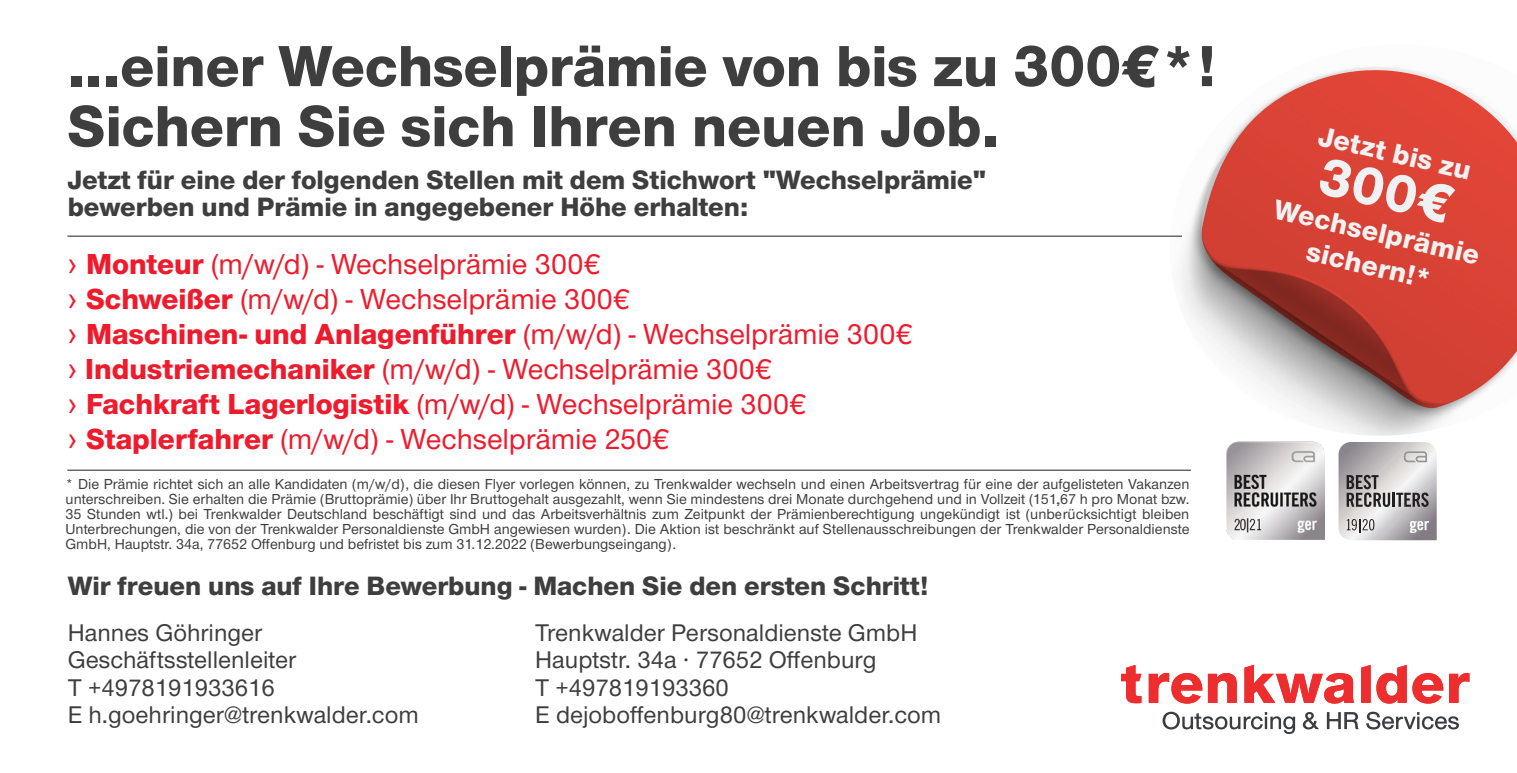
<style>
.page{position:relative;width:1517px;height:773px;background:#fff}
.page>*{position:absolute;margin:0;border:0;box-sizing:border-box;transform-origin:0 0}
.HL_FT{font:60px "Nimbus San Nov Hea";color:#3e3e3f}
.t1{font:55px "Nimbus San Nov Hea";color:#f0f1f2}
.t2{font:500 30px "Nimbus San Nov";color:#ee1b2d}
.t3{font:30px "Nimbus San Nov Hea";color:#ee1b2d}
.t4{font:28.75px "Nimbus San Nov Hea";color:#f0f1f2}
.HL_FT-2{font:27.5px "Nimbus San Nov Hea";color:#3e3e3f}
.t5{font:500 25px "Nimbus San Nov";color:#3e3e3f}
.HL_FT-3{font:500 15px/15px "Nimbus San Nov";color:#3e3e3f;text-align:justify}
.s1{font-family:"Arial";font-weight:400}
.s2{font-family:"Nimbus San Nov Hea";font-weight:400}
.s3{font-family:"Arial"}
.s4{font-family:"Nimbus San Nov";font-weight:500}
</style>
<div class="page">
<svg style="left:1121px;top:664px;width:348px;height:39px"></svg>
<svg style="left:1162px;top:711px;width:133px;height:23px"></svg>
<svg style="left:1302px;top:712px;width:17px;height:17px"></svg>
<svg style="left:1326px;top:712px;width:32px;height:17px"></svg>
<svg style="left:1366px;top:711px;width:93px;height:18px"></svg>
<img style="left:1226px;top:453px;width:98px;height:86px">
<svg style="left:1338px;top:453px;width:98px;height:87px;background:#b6b3b5"></svg>
<img style="left:1153px;top:67px;width:364px;height:386px">
<hr style="left:67px;top:236px;width:1115px;height:1px;background:#231f20">
<hr style="left:67px;top:469px;width:1124px;height:1px;background:#231f20">
<p class="HL_FT" style="left:68px;top:24px;width:1150px">...einer Wechselprämie von bis zu 300€*!</p>
<p class="HL_FT" style="left:68px;top:84px;width:932px">Sichern Sie sich Ihren neuen Job.</p>
<p class="HL_FT-2" style="left:68px;top:160px;width:920px">Jetzt für eine der folgenden Stellen mit dem Stichwort "Wechselprämie"</p>
<p class="HL_FT-2" style="left:68px;top:188px;width:682px">bewerben und Prämie in angegebener Höhe erhalten:</p>
<p class="t2" style="left:68px;top:246px;width:534px"><span class="s1">›</span> <span class="s2">Monteur</span> (m/w/d) - Wechselprämie 300€</p>
<p class="t2" style="left:68px;top:281px;width:563px"><span class="s1">›</span> <span class="s2">Schweißer</span> (m/w/d) - Wechselprämie 300€</p>
<p class="t3" style="left:68px;top:312px;width:846px"><span class="s3">›</span> Maschinen- und Anlagenführer <span class="s4">(m/w/d) - Wechselprämie 300€</span></p>
<p class="t2" style="left:68px;top:351px;width:706px"><span class="s1">›</span> <span class="s2">Industriemechaniker</span> (m/w/d) - Wechselprämie 300€</p>
<p class="t2" style="left:68px;top:386px;width:740px"><span class="s1">›</span> <span class="s2">Fachkraft Lagerlogistik</span> (m/w/d) - Wechselprämie 300€</p>
<p class="t2" style="left:68px;top:421px;width:603px"><span class="s1">›</span> <span class="s2">Staplerfahrer</span> (m/w/d) - Wechselprämie 250€</p>
<p class="HL_FT-3" style="left:66px;top:476px;width:1125px">* Die Prämie richtet sich an alle Kandidaten (m/w/d), die diesen Flyer vorlegen können, zu Trenkwalder wechseln und einen Arbeitsvertrag für eine der aufgelisteten Vakanzen unterschreiben. Sie erhalten die Prämie (Bruttoprämie) über Ihr Bruttogehalt ausgezahlt, wenn Sie mindestens drei Monate durchgehend und in Vollzeit (151,67 h pro Monat bzw.<br>35 Stunden wtl.) bei Trenkwalder Deutschland beschäftigt sind und das Arbeitsverhältnis zum Zeitpunkt der Prämienberechtigung ungekündigt ist (unberücksichtigt bleiben Unterbrechungen, die von der Trenkwalder Personaldienste GmbH angewiesen wurden). Die Aktion ist beschränkt auf Stellenausschreibungen der Trenkwalder Personaldienste GmbH, Hauptstr. 34a, 77652 Offenburg und befristet bis zum 31.12.2022 (Bewerbungseingang).</p>
<p class="HL_FT-2" style="left:68px;top:567px;width:862px">Wir freuen uns auf Ihre Bewerbung - Machen Sie den ersten Schritt!</p>
<p class="t5" style="left:68px;top:617px;width:196px">Hannes Göhringer</p>
<p class="t5" style="left:68px;top:645px;width:230px">Geschäftsstellenleiter</p>
<p class="t5" style="left:68px;top:672px;width:208px">T +4978191933616</p>
<p class="t5" style="left:68px;top:700px;width:352px">E h.goehringer@trenkwalder.com</p>
<p class="t5" style="left:535px;top:617px;width:384px">Trenkwalder Personaldienste GmbH</p>
<p class="t5" style="left:535px;top:645px;width:343px">Hauptstr. 34a ℅ 77652 Offenburg</p>
<p class="t5" style="left:535px;top:672px;width:195px">T +497819193360</p>
<p class="t5" style="left:535px;top:700px;width:407px">E dejoboffenburg80@trenkwalder.com</p>
<p class="t4" style="left:1323px;top:116px;width:157px;rotate:13deg">Jetzt bis zu</p>
<p class="t1" style="left:1328px;top:137px;width:138px;rotate:13deg">300€</p>
<p class="t4" style="left:1279px;top:189px;width:212px;rotate:13deg">Wechselprämie</p>
<p class="t4" style="left:1311px;top:231px;width:129px;rotate:13deg">sichern!*</p>
</div>
